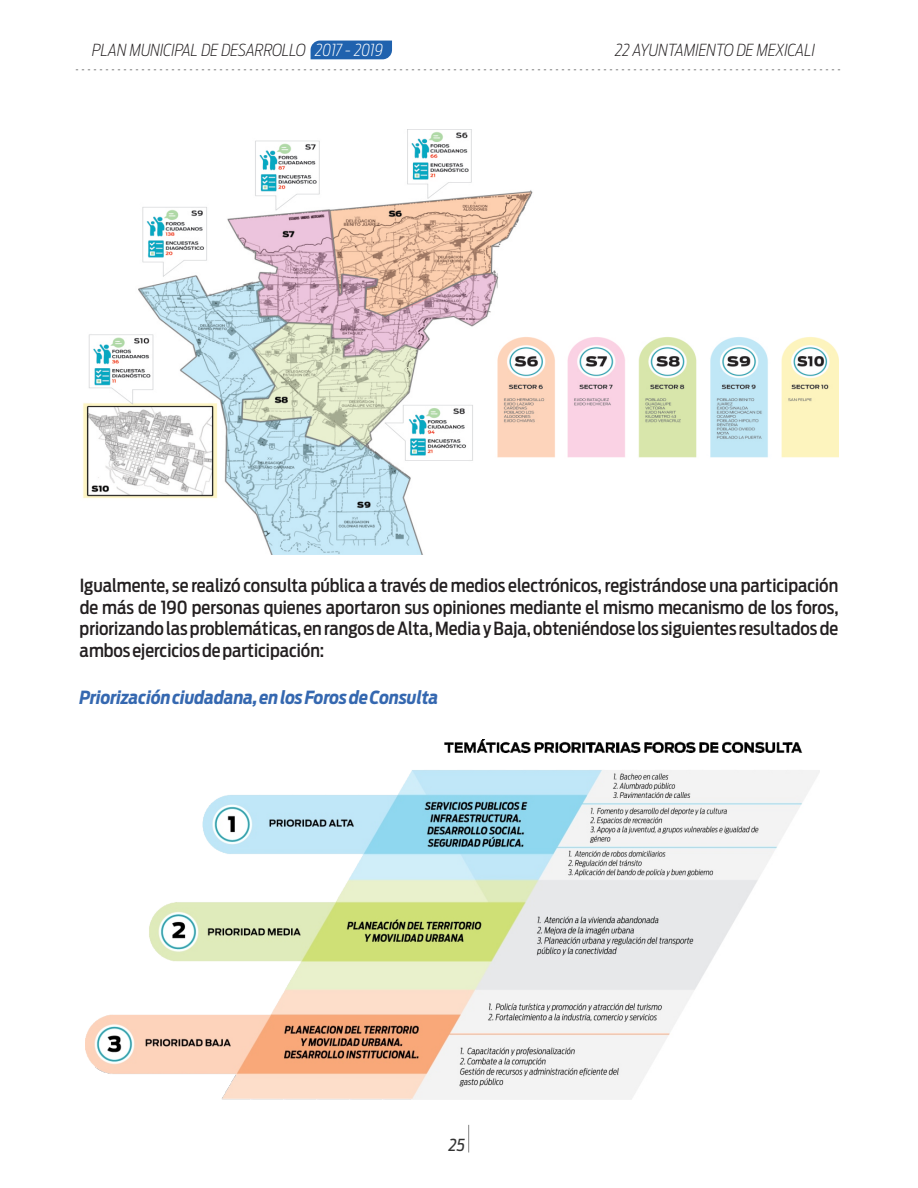
<style>
.page{position:relative;width:918px;height:1188px;background:#fff}
.page>*{position:absolute;margin:0;border:0;box-sizing:border-box;transform-origin:0 0}
.t1{font:500 18px/21.6px "Antenna Cond";color:#231f20;text-align:justify}
.t2{font:italic 700 18px "Antenna Cond";color:#3568b0}
.t3{font:italic 200 16.5px "Antenna Cond";color:#231f20}
.t4{font:italic 16.5px "Antenna Cond";color:#333}
.s1{color:#fff}
</style>
<div class="page">
<img style="left:83px;top:130px;width:755px;height:424px">
<img style="left:85px;top:739px;width:734px;height:361px">
<svg style="left:468px;top:1125px;width:1px;height:27px"></svg>
<svg style="left:311px;top:41px;width:81px;height:18px"></svg>
<svg style="left:76px;top:69px;width:765px;height:1px"></svg>
<p class="t3" style="left:92px;top:43px;width:292px">PLAN MUNICIPAL DE DESARROLLO <span class="s1">2017 - 2019</span></p>
<p class="t3" style="left:615px;top:43px;width:202px">22 AYUNTAMIENTO DE MEXICALI</p>
<p class="t1" style="left:80px;top:576px;width:760px">Igualmente, se realizó consulta pública a través de medios electrónicos,registrándose una participación de más de 190 personas quienes aportaron sus opiniones mediante el mismo mecanismo de los foros, priorizando las problemáticas,en rangos de Alta,Media y Baja,obteniéndose los siguientes resultados de ambos ejercicios de participación:</p>
<p class="t2" style="left:80px;top:689px;width:360px">Priorización ciudadana,en los Foros de Consulta</p>
<p class="t4" style="left:449px;top:1137px;width:18px">25</p>
</div>
